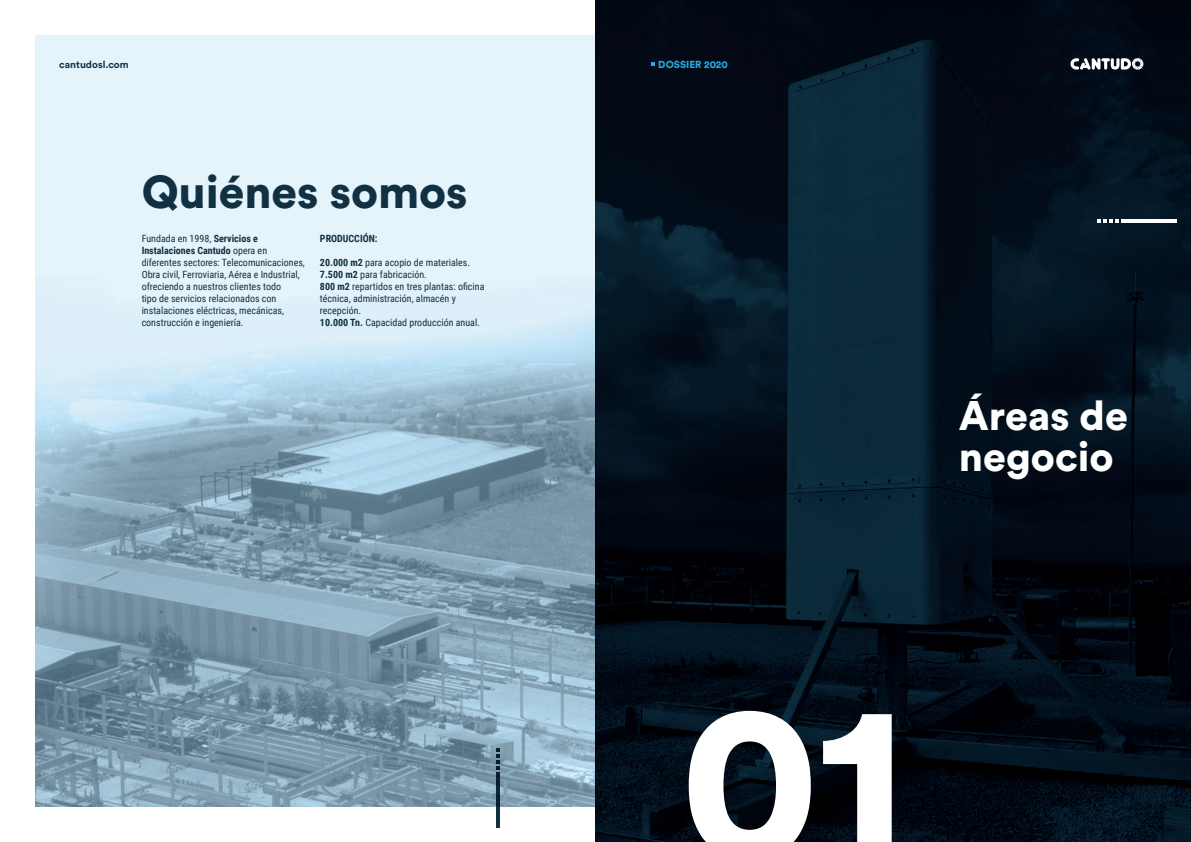
<style>
.page{position:relative;width:1191px;height:842px;background:#fff}
.page>*{position:absolute;margin:0;border:0;box-sizing:border-box;transform-origin:0 0}
.t1{font:900 219.9px "Circular Std";color:#fff}
.t2{font:900 45.8px "Circular Std";color:#113142}
.t3{font:900 40.9px/40.5px "Circular Std";color:#fff}
.t4{font:700 10.1px "Circular Std";color:#113142}
.t5{font:900 10.1px "Circular Std";color:#24aae1}
.t6{font:10px/12px "Roboto Condensed";color:#113142}
.t7{font:700 10px "Roboto Condensed";color:#113142}
.s1{font-weight:700}
</style>
<div class="page">
<div style="left:35px;top:35px;width:560px;height:771px;background:#e5f3fb"></div>
<hr style="left:496px;top:772px;width:4px;height:56px;background:#113142">
<img style="left:595px;top:0;width:596px;height:842px">
<svg style="left:651px;top:62px;width:3px;height:4px"></svg>
<hr style="left:1121px;top:219px;width:55px;height:4px;background:#fff">
<svg style="left:1097px;top:219px;width:21px;height:4px"></svg>
<img style="left:35px;top:308px;width:560px;height:498px">
<svg style="left:1070px;top:58px;width:73px;height:12px"></svg>
<p class="t4" style="left:59px;top:58px;width:71px">cantudosl.com</p>
<p class="t5" style="left:658px;top:58px;width:71px">DOSSIER 2020</p>
<h2 class="t2" style="left:142px;top:161px;width:327px">Quiénes somos</h2>
<p class="t6" style="left:142px;top:232px;width:165px">Fundada en 1998, <span class="s1">Servicios e Instalaciones Cantudo</span> opera en diferentes sectores: Telecomunicaciones, Obra civil, Ferroviaria, Aérea e Industrial, ofreciendo a nuestros clientes todo<br>tipo de servicios relacionados con instalaciones eléctricas, mecánicas, construcción e ingeniería.</p>
<p class="t7" style="left:320px;top:231px;width:59px">PRODUCCIÓN:</p>
<p class="t6" style="left:320px;top:256px;width:166px"><span class="s1">20.000 m2</span> para acopio de materiales.<br><span class="s1">7.500 m2</span> para fabricación.<br><span class="s1">800 m2</span> repartidos en tres plantas: oficina técnica, administración, almacén y recepción.<br><span class="s1">10.000 Tn.</span> Capacidad producción anual.</p>
<h3 class="t3" style="left:958px;top:395px;width:171px">Áreas de negocio</h3>
<h1 class="t1" style="left:680px;top:633px;width:228px">01</h1>
</div>
